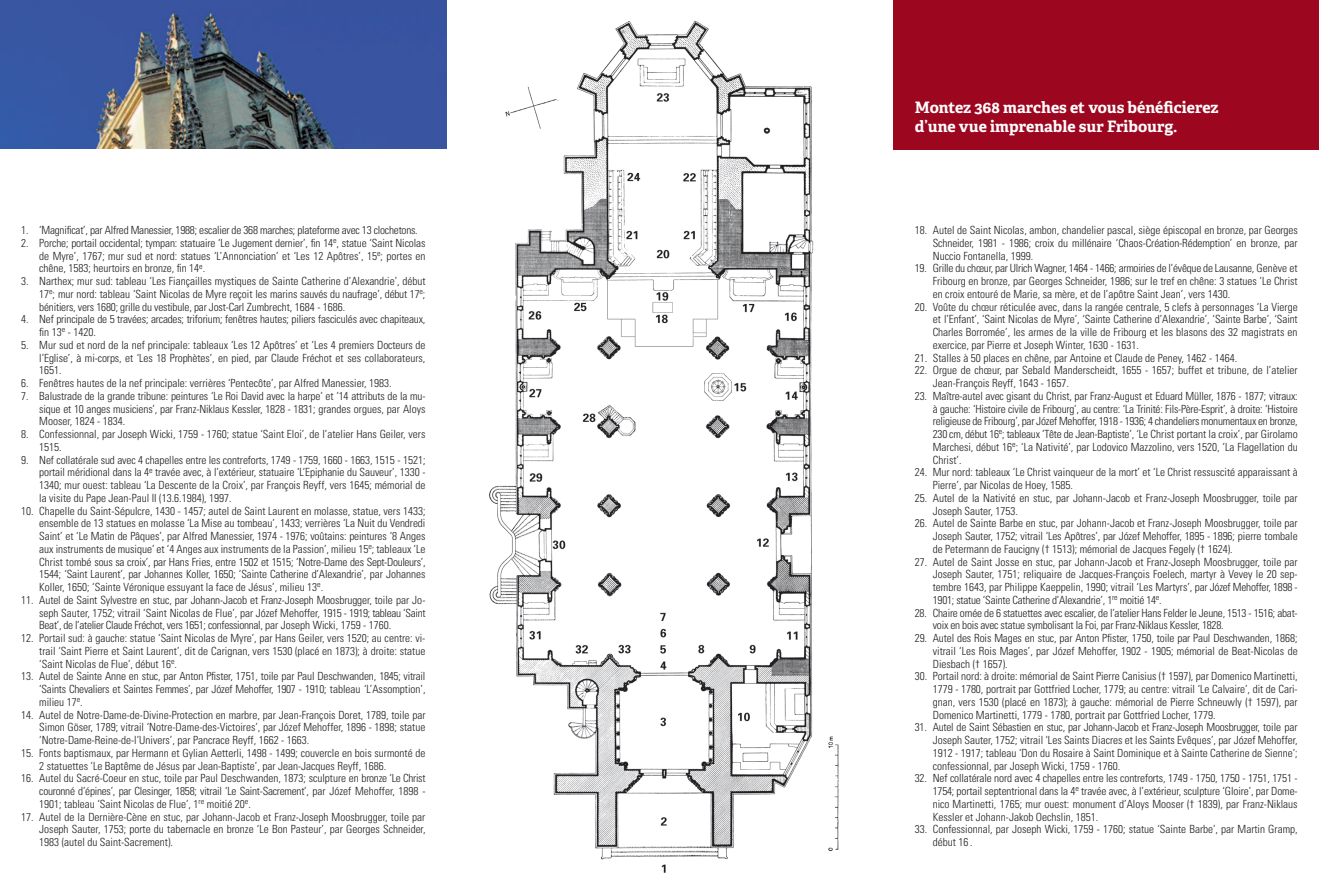
<style>
.page{position:relative;width:1319px;height:893px;background:#fff}
.page>*{position:absolute;margin:0;border:0;box-sizing:border-box;transform-origin:0 0}
.t1{font:700 15.75px/18.9px "Adelle Basic";color:#fff}
.t2{font:300 condensed 11.25px/12.8px "Univers";color:#231f20;text-align:justify}
.t3{font:300 condensed 11.25px/12.8px "Univers";letter-spacing:-.02em;color:#231f20}
</style>
<div class="page">
<img style="left:0;top:0;width:446px;height:149px">
<div style="left:893px;top:0;width:425px;height:149px;background:#9d061f"></div>
<img style="left:489px;top:20px;width:350px;height:853px">
<p class="t3" style="left:21px;top:224px;width:398px">1. ‘Magnificat’, par Alfred Manessier, 1988; escalier de 368 marches; plateforme avec 13 clochetons.</p>
<p class="t2" style="left:39px;top:236px;width:387px;text-indent:-18px">2. Porche; portail occidental; tympan: statuaire ‘Le Jugement dernier’, fin 14<sup>e</sup>, statue ‘Saint Nicolas de Myre’, 1767; mur sud et nord: statues ‘L’Annonciation’ et ‘Les 12 Apôtres’, 15<sup>e</sup>; portes en chêne, 1583; heurtoirs en bronze, fin 14<sup>e</sup>.</p>
<p class="t2" style="left:39px;top:275px;width:388px;text-indent:-18px">3. Narthex; mur sud: tableau ‘Les Fiançailles mystiques de Sainte Catherine d’Alexandrie’, début 17<sup>e</sup>; mur nord: tableau ‘Saint Nicolas de Myre reçoit les marins sauvés du naufrage’, début 17<sup>e</sup>; bénitiers, vers 1680; grille du vestibule, par Jost-Carl Zumbrecht, 1684 - 1686.</p>
<p class="t2" style="left:39px;top:313px;width:387px;text-indent:-18px">4. Nef principale de 5 travées; arcades; triforium; fenêtres hautes; piliers fasciculés avec chapiteaux, fin 13<sup>e</sup> - 1420.</p>
<p class="t2" style="left:39px;top:338px;width:387px;text-indent:-18px">5. Mur sud et nord de la nef principale: tableaux ‘Les 12 Apôtres’ et ‘Les 4 premiers Docteurs de l’Eglise’, à mi-corps, et ‘Les 18 Prophètes’, en pied, par Claude Fréchot et ses collaborateurs, 1651.</p>
<p class="t2" style="left:21px;top:377px;width:372px">6. Fenêtres hautes de la nef principale: verrières ‘Pentecôte’, par Alfred Manessier, 1983.</p>
<p class="t2" style="left:39px;top:389px;width:387px;text-indent:-18px">7. Balustrade de la grande tribune: peintures ‘Le Roi David avec la harpe’ et ‘14 attributs de la mu&shy;sique et 10 anges musiciens’, par Franz-Niklaus Kessler, 1828 - 1831; grandes orgues, par Aloys Mooser, 1824 - 1834.</p>
<p class="t2" style="left:39px;top:428px;width:387px;text-indent:-18px">8. Confessionnal, par Joseph Wicki, 1759 - 1760; statue ‘Saint Eloi’, de l’atelier Hans Geiler, vers<br>1515.</p>
<p class="t2" style="left:39px;top:453px;width:388px;text-indent:-18px">9. Nef collatérale sud avec 4 chapelles entre les contreforts, 1749 - 1759, 1660 - 1663, 1515 - 1521; portail méridional dans la 4<sup>e</sup> travée avec, à l’extérieur, statuaire ‘L’Epiphanie du Sauveur’, 1330 - 1340; mur ouest: tableau ‘La Descente de la Croix’, par François Reyff, vers 1645; mémorial de la visite du Pape Jean-Paul II (13.6.1984), 1997.</p>
<p class="t2" style="left:39px;top:504px;width:388px;text-indent:-18px">10. Chapelle du Saint-Sépulcre, 1430 - 1457; autel de Saint Laurent en molasse, statue, vers 1433; ensemble de 13 statues en molasse ‘La Mise au tombeau’, 1433; verrières ‘La Nuit du Vendredi Saint’ et ‘Le Matin de Pâques’, par Alfred Manessier, 1974 - 1976; voûtains: peintures ‘8 Anges aux instruments de musique’ et ‘4 Anges aux instruments de la Passion’, milieu 15<sup>e</sup>; tableaux ‘Le Christ tombé sous sa croix’, par Hans Fries, entre 1502 et 1515; ‘Notre-Dame des Sept-Douleurs’, 1544; ‘Saint Laurent’, par Johannes Koller, 1650; ‘Sainte Catherine d’Alexandrie’, par Johannes Koller, 1650; ‘Sainte Véronique essuyant la face de Jésus’, milieu 13<sup>e</sup>.</p>
<p class="t2" style="left:39px;top:593px;width:387px;text-indent:-18px">11. Autel de Saint Sylvestre en stuc, par Johann-Jacob et Franz-Joseph Moosbrugger, toile par Jo&shy;seph Sauter, 1752; vitrail ‘Saint Nicolas de Flue’, par Józef Mehoffer, 1915 - 1919; tableau ‘Saint Beat’, de l’atelier Claude Fréchot, vers 1651; confessionnal, par Joseph Wicki, 1759 - 1760.</p>
<p class="t2" style="left:39px;top:632px;width:387px;text-indent:-18px">12. Portail sud: à gauche: statue ‘Saint Nicolas de Myre’, par Hans Geiler, vers 1520; au centre: vi&shy;trail ‘Saint Pierre et Saint Laurent’, dit de Carignan, vers 1530 (placé en 1873); à droite: statue ‘Saint Nicolas de Flue’, début 16<sup>e</sup>.</p>
<p class="t2" style="left:39px;top:670px;width:387px;text-indent:-18px">13. Autel de Sainte Anne en stuc, par Anton Pfister, 1751, toile par Paul Deschwanden, 1845; vitrail ‘Saints Chevaliers et Saintes Femmes’, par Józef Mehoffer, 1907 - 1910; tableau ‘L’Assomption’, milieu 17<sup>e</sup>.</p>
<p class="t2" style="left:39px;top:708px;width:387px;text-indent:-18px">14. Autel de Notre-Dame-de-Divine-Protection en marbre, par Jean-François Doret, 1789, toile par Simon Göser, 1789; vitrail ‘Notre-Dame-des-Victoires’, par Józef Mehoffer, 1896 - 1898; statue ‘Notre-Dame-Reine-de-l’Univers’, par Pancrace Reyff, 1662 - 1663.</p>
<p class="t2" style="left:39px;top:746px;width:387px;text-indent:-18px">15. Fonts baptismaux, par Hermann et Gylian Aetterli, 1498 - 1499; couvercle en bois surmonté de<br>2 statuettes ‘Le Baptême de Jésus par Jean-Baptiste’, par Jean-Jacques Reyff, 1686.</p>
<p class="t2" style="left:39px;top:772px;width:387px;text-indent:-18px">16. Autel du Sacré-Coeur en stuc, toile par Paul Deschwanden, 1873; sculpture en bronze ‘Le Christ couronné d’épines’, par Clesinger, 1858; vitrail ‘Le Saint-Sacrement’, par Józef Mehoffer, 1898 - 1901; tableau ‘Saint Nicolas de Flue’, 1<sup>re</sup> moitié 20<sup>e</sup>.</p>
<p class="t2" style="left:39px;top:810px;width:387px;text-indent:-18px">17. Autel de la Dernière-Cène en stuc, par Johann-Jacob et Franz-Joseph Moosbrugger, toile par Joseph Sauter, 1753; porte du tabernacle en bronze ‘Le Bon Pasteur’, par Georges Schneider, 1983 (autel du Saint-Sacrement).</p>
<h1 class="t1" style="left:914px;top:98px;width:305px">Montez 368 marches et vous bénéficierez d’une vue imprenable sur Fribourg.</h1>
<p class="t2" style="left:932px;top:224px;width:366px;text-indent:-18px">18. Autel de Saint Nicolas, ambon, chandelier pascal, siège épiscopal en bronze, par Georges Schneider, 1981 - 1986; croix du millénaire ‘Chaos-Création-Rédemption’ en bronze, par Nuccio Fontanella, 1999.</p>
<p class="t2" style="left:932px;top:262px;width:366px;text-indent:-18px">19. Grille du chœur, par Ulrich Wagner, 1464 - 1466; armoiries de l’évêque de Lausanne, Genève et Fribourg en bronze, par Georges Schneider, 1986; sur le tref en chêne: 3 statues ‘Le Christ en croix entouré de Marie, sa mère, et de l’apôtre Saint Jean’, vers 1430.</p>
<p class="t2" style="left:932px;top:300px;width:366px;text-indent:-18px">20. Voûte du chœur réticulée avec, dans la rangée centrale, 5 clefs à personnages ‘La Vierge et l’Enfant’, ‘Saint Nicolas de Myre’, ‘Sainte Catherine d’Alexandrie’, ‘Sainte Barbe’, ‘Saint Charles Borromée’, les armes de la ville de Fribourg et les blasons des 32 magistrats en exercice, par Pierre et Joseph Winter, 1630 - 1631.</p>
<p class="t2" style="left:914px;top:351px;width:324px">21. Stalles à 50 places en chêne, par Antoine et Claude de Peney, 1462 - 1464.</p>
<p class="t2" style="left:932px;top:364px;width:366px;text-indent:-18px">22. Orgue de chœur, par Sebald Manderscheidt, 1655 - 1657; buffet et tribune, de l’atelier<br>Jean-François Reyff, 1643 - 1657.</p>
<p class="t2" style="left:932px;top:389px;width:366px;text-indent:-18px">23. Maître-autel avec gisant du Christ, par Franz-August et Eduard Müller, 1876 - 1877; vitraux: à gauche: ‘Histoire civile de Fribourg’, au centre: ‘La Trinité: Fils-Père-Esprit’, à droite: ‘Histoire religieuse de Fribourg’, par Józef Mehoffer, 1918 - 1936; 4 chandeliers monumentaux en bronze, 230 cm, début 16<sup>e</sup>; tableaux ‘Tête de Jean-Baptiste’, ‘Le Christ portant la croix’, par Girolamo Marchesi, début 16<sup>e</sup>; ‘La Nativité’, par Lodovico Mazzolino, vers 1520, ‘La Flagellation du Christ’.</p>
<p class="t2" style="left:932px;top:466px;width:366px;text-indent:-18px">24. Mur nord: tableaux ‘Le Christ vainqueur de la mort’ et ‘Le Christ ressuscité apparaissant à<br>Pierre’, par Nicolas de Hoey, 1585.</p>
<p class="t2" style="left:932px;top:491px;width:366px;text-indent:-18px">25. Autel de la Nativité en stuc, par Johann-Jacob et Franz-Joseph Moosbrugger, toile par<br>Joseph Sauter, 1753.</p>
<p class="t2" style="left:932px;top:517px;width:366px;text-indent:-18px">26. Autel de Sainte Barbe en stuc, par Johann-Jacob et Franz-Joseph Moosbrugger, toile par Joseph Sauter, 1752; vitrail ‘Les Apôtres’, par Józef Mehoffer, 1895 - 1896; pierre tombale de Petermann de Faucigny († 1513); mémorial de Jacques Fegely († 1624).</p>
<p class="t2" style="left:932px;top:555px;width:366px;text-indent:-18px">27. Autel de Saint Josse en stuc, par Johann-Jacob et Franz-Joseph Moosbrugger, toile par Joseph Sauter, 1751; reliquaire de Jacques-François Foelech, martyr à Vevey le 20 sep&shy;tembre 1643, par Philippe Kaeppelin, 1990; vitrail ‘Les Martyrs’, par Józef Mehoffer, 1898 - 1901; statue ‘Sainte Catherine d’Alexandrie’, 1<sup>re</sup> moitié 14<sup>e</sup>.</p>
<p class="t3" style="left:932px;top:606px;width:366px;text-indent:-18px">28. Chaire ornée de 6 statuettes avec escalier, de l’atelier Hans Felder le Jeune, 1513 - 1516; abat&shy;voix en bois avec statue symbolisant la Foi, par Franz-Niklaus Kessler, 1828.</p>
<p class="t2" style="left:932px;top:632px;width:366px;text-indent:-18px">29. Autel des Rois Mages en stuc, par Anton Pfister, 1750, toile par Paul Deschwanden, 1868; vitrail ‘Les Rois Mages’, par Józef Mehoffer, 1902 - 1905; mémorial de Beat-Nicolas de Diesbach († 1657).</p>
<p class="t2" style="left:932px;top:670px;width:366px;text-indent:-18px">30. Portail nord: à droite: mémorial de Saint Pierre Canisius († 1597), par Domenico Martinetti, 1779 - 1780, portrait par Gottfried Locher, 1779; au centre: vitrail ‘Le Calvaire’, dit de Cari&shy;gnan, vers 1530 (placé en 1873); à gauche: mémorial de Pierre Schneuwly († 1597), par Domenico Martinetti, 1779 - 1780, portrait par Gottfried Locher, 1779.</p>
<p class="t2" style="left:932px;top:721px;width:366px;text-indent:-18px">31. Autel de Saint Sébastien en stuc, par Johann-Jacob et Franz-Joseph Moosbrugger, toile par Joseph Sauter, 1752; vitrail ‘Les Saints Diacres et les Saints Evêques’, par Józef Mehoffer, 1912 - 1917; tableau ‘Don du Rosaire à Saint Dominique et à Sainte Catherine de Sienne’; confessionnal, par Joseph Wicki, 1759 - 1760.</p>
<p class="t2" style="left:932px;top:772px;width:366px;text-indent:-18px">32. Nef collatérale nord avec 4 chapelles entre les contreforts, 1749 - 1750, 1750 - 1751, 1751 - 1754; portail septentrional dans la 4<sup>e</sup> travée avec, à l’extérieur, sculpture ‘Gloire’, par Dome&shy;nico Martinetti, 1765; mur ouest: monument d’Aloys Mooser († 1839), par Franz-Niklaus Kessler et Johann-Jakob Oechslin, 1851.</p>
<p class="t2" style="left:932px;top:823px;width:366px;text-indent:-18px">33. Confessionnal, par Joseph Wicki, 1759 - 1760; statue ‘Sainte Barbe’, par Martin Gramp, début 16 .</p>
</div>
